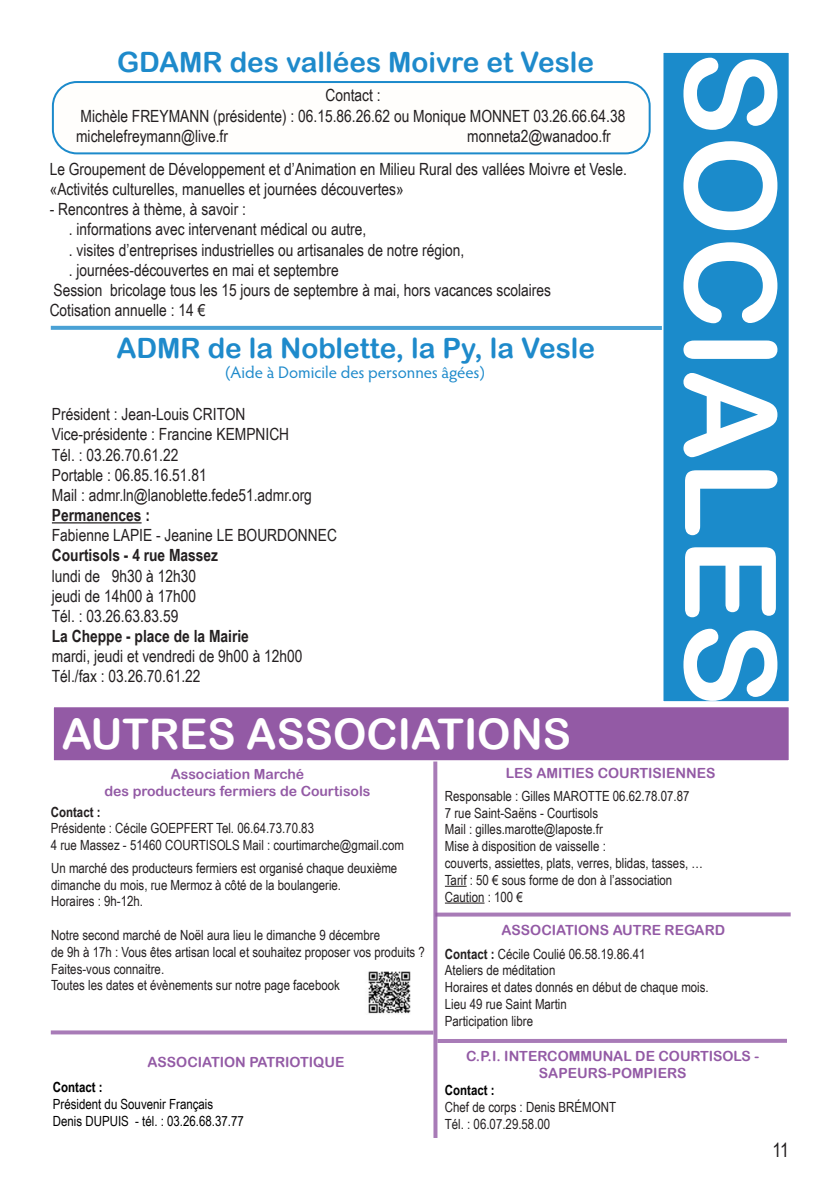
<style>
.page{position:relative;width:840px;height:1191px;background:#fff}
.page>*{position:absolute;margin:0;border:0;box-sizing:border-box;transform-origin:0 0}
.t1{font:126.8px "Arial Rounded MT Bold";color:#fff}
.t2{font:42.2px "Arial Rounded MT Bold";color:#fff}
.t3{font:28px "Arial Rounded MT Bold";color:#1e8acb}
.t4{font:19.6px "Arial Narrow";color:#231f20}
.t5{font:16.8px "Arial Narrow";color:#231f20}
.t6{font:700 16.8px "Arial Narrow";color:#231f20}
.t7{font:16.8px "Hypatia Sans Pro";color:#1e8acb}
.t8{font:14px "Arial Narrow";color:#231f20}
.t9{font:14px/16.8px "Arial Rounded MT Bold";color:#935aa5;text-align:center}
.t10{font:14px "Arial Narrow";color:#000001}
.t11{font:700 14px "Arial Narrow";color:#000001}
.t12{font:700 14px "Arial Narrow";color:#231f20}
.s1{font-weight:700}
</style>
<div class="page">
<div style="left:661px;top:51px;width:129px;height:652px;background:#1b8bcb;border:2px solid #fff"></div>
<div style="left:52px;top:81px;width:598px;height:73px;border:2px solid #1c8acb;border-radius:24px"></div>
<svg style="left:51px;top:326px;width:610px;height:4px;background:#4da3d6"></svg>
<hr style="left:52px;top:522px;width:89px;height:1px;background:#231f20">
<div style="left:52px;top:705px;width:738px;height:57px;background:#935aa5;border:2px solid #fff"></div>
<img style="left:368px;top:971px;width:43px;height:43px">
<svg style="left:433px;top:761px;width:4px;height:377px"></svg>
<svg style="left:51px;top:1030px;width:382px;height:4px;background:#b38bc0"></svg>
<svg style="left:435px;top:912px;width:355px;height:4px"></svg>
<svg style="left:445px;top:885px;width:21px;height:1px"></svg>
<hr style="left:444px;top:902px;width:40px;height:1px;background:#231f20">
<div style="left:437px;top:1038px;width:349px;height:5px;background:#a87bb7"></div>
<p class="t3" style="left:117px;top:46px;width:478px">GDAMR des vallées Moivre et Vesle</p>
<p class="t1" style="left:804px;top:51px;width:657px;rotate:90deg">SOCIALES</p>
<p class="t5" style="left:325px;top:83px;width:57px">Contact :</p>
<p class="t5" style="left:80px;top:103px;width:546px">Michèle FREYMANN (présidente) : 06.15.86.26.62 ou Monique MONNET 03.26.66.64.38</p>
<p class="t5" style="left:76px;top:124px;width:153px">michelefreymann@live.fr</p>
<p class="t5" style="left:467px;top:124px;width:145px">monneta2@wanadoo.fr</p>
<p class="t5" style="left:50px;top:156px;width:578px">Le Groupement de Développement et d’Animation en Milieu Rural des vallées Moivre et Vesle.</p>
<p class="t5" style="left:50px;top:177px;width:355px">«Activités culturelles, manuelles et journées découvertes»</p>
<p class="t5" style="left:50px;top:197px;width:198px">- Rencontres à thème, à savoir :</p>
<p class="t5" style="left:69px;top:217px;width:299px">. informations avec intervenant médical ou autre,</p>
<p class="t5" style="left:69px;top:237px;width:397px">. visites d’entreprises industrielles ou artisanales de notre région,</p>
<p class="t5" style="left:69px;top:257px;width:271px">. journées-découvertes en mai et septembre</p>
<p class="t5" style="left:53px;top:278px;width:498px">Session bricolage tous les 15 jours de septembre à mai, hors vacances scolaires</p>
<p class="t5" style="left:50px;top:298px;width:157px">Cotisation annuelle : 14 €</p>
<p class="t3" style="left:116px;top:332px;width:480px">ADMR de la Noblette, la Py, la Vesle</p>
<p class="t7" style="left:225px;top:361px;width:260px">(Aide à Domicile des personnes âgées)</p>
<p class="t5" style="left:52px;top:402px;width:195px">Président : Jean-Louis CRITON</p>
<p class="t5" style="left:52px;top:422px;width:239px">Vice-présidente : Francine KEMPNICH</p>
<p class="t5" style="left:52px;top:442px;width:128px">Tél. : 03.26.70.61.22</p>
<p class="t5" style="left:52px;top:462px;width:156px">Portable : 06.85.16.51.81</p>
<p class="t5" style="left:52px;top:483px;width:261px">Mail : admr.ln@lanoblette.fede51.admr.org</p>
<p class="t6" style="left:52px;top:502px;width:100px">Permanences :</p>
<p class="t5" style="left:52px;top:523px;width:286px">Fabienne LAPIE - Jeanine LE BOURDONNEC</p>
<p class="t6" style="left:52px;top:543px;width:168px">Courtisols - 4 rue Massez</p>
<p class="t5" style="left:52px;top:563px;width:146px">lundi de 9h30 à 12h30</p>
<p class="t5" style="left:52px;top:583px;width:146px">jeudi de 14h00 à 17h00</p>
<p class="t5" style="left:52px;top:603px;width:128px">Tél. : 03.26.63.83.59</p>
<p class="t6" style="left:52px;top:623px;width:198px">La Cheppe - place de la Mairie</p>
<p class="t5" style="left:52px;top:644px;width:252px">mardi, jeudi et vendredi de 9h00 à 12h00</p>
<p class="t5" style="left:52px;top:664px;width:150px">Tél./fax : 03.26.70.61.22</p>
<p class="t2" style="left:62px;top:709px;width:510px">AUTRES ASSOCIATIONS</p>
<p class="t9" style="left:171px;top:765px;width:135px">Association Marché</p>
<p class="t9" style="left:104px;top:782px;width:267px">des producteurs fermiers de Courtisols</p>
<p class="t9" style="left:505px;top:764px;width:211px">LES AMITIES COURTISIENNES</p>
<p class="t8" style="left:444px;top:785px;width:246px">Responsable : Gilles MAROTTE 06.62.78.07.87</p>
<p class="t8" style="left:444px;top:802px;width:155px">7 rue Saint-Saëns - Courtisols</p>
<p class="t8" style="left:444px;top:819px;width:159px">Mail : gilles.marotte@laposte.fr</p>
<p class="t8" style="left:444px;top:836px;width:162px">Mise à disposition de vaisselle :</p>
<p class="t8" style="left:444px;top:852px;width:259px">couverts, assiettes, plats, verres, blidas, tasses, …</p>
<p class="t8" style="left:444px;top:869px;width:229px">Tarif : 50 € sous forme de don à l’association</p>
<p class="t8" style="left:444px;top:886px;width:79px">Caution : 100 €</p>
<p class="t9" style="left:501px;top:921px;width:225px">ASSOCIATIONS AUTRE REGARD</p>
<p class="t8" style="left:444px;top:943px;width:202px"><span class="s1">Contact :</span> Cécile Coulié 06.58.19.86.41</p>
<p class="t8" style="left:444px;top:960px;width:112px">Ateliers de méditation</p>
<p class="t8" style="left:444px;top:977px;width:265px">Horaires et dates donnés en début de chaque mois.</p>
<p class="t8" style="left:444px;top:993px;width:123px">Lieu 49 rue Saint Martin</p>
<p class="t8" style="left:444px;top:1010px;width:90px">Participation libre</p>
<p class="t12" style="left:51px;top:801px;width:51px">Contact :</p>
<p class="t8" style="left:51px;top:818px;width:264px">Présidente : Cécile GOEPFERT Tel. 06.64.73.70.83</p>
<p class="t8" style="left:51px;top:835px;width:354px">4 rue Massez - 51460 COURTISOLS Mail : courtimarche@gmail.com</p>
<p class="t8" style="left:51px;top:857px;width:347px">Un marché des producteurs fermiers est organisé chaque deuxième</p>
<p class="t8" style="left:51px;top:874px;width:291px">dimanche du mois, rue Mermoz à côté de la boulangerie.</p>
<p class="t8" style="left:51px;top:891px;width:93px">Horaires : 9h-12h.</p>
<p class="t8" style="left:51px;top:924px;width:330px">Notre second marché de Noël aura lieu le dimanche 9 décembre</p>
<p class="t8" style="left:51px;top:941px;width:375px">de 9h à 17h : Vous êtes artisan local et souhaitez proposer vos produits ?</p>
<p class="t8" style="left:51px;top:958px;width:114px">Faites-vous connaitre.</p>
<p class="t8" style="left:51px;top:975px;width:290px">Toutes les dates et évènements sur notre page facebook</p>
<p class="t9" style="left:147px;top:1053px;width:198px">ASSOCIATION PATRIOTIQUE</p>
<p class="t11" style="left:53px;top:1077px;width:51px">Contact :</p>
<p class="t10" style="left:53px;top:1094px;width:162px">Président du Souvenir Français</p>
<p class="t10" style="left:53px;top:1110px;width:192px">Denis DUPUIS - tél. : 03.26.68.37.77</p>
<p class="t9" style="left:466px;top:1047px;width:294px">C.P.I. INTERCOMMUNAL DE COURTISOLS -<br>SAPEURS-POMPIERS</p>
<p class="t11" style="left:444px;top:1079px;width:51px">Contact :</p>
<p class="t8" style="left:444px;top:1096px;width:172px">Chef de corps : Denis BRÉMONT</p>
<p class="t8" style="left:444px;top:1113px;width:107px">Tél. : 06.07.29.58.00</p>
<p class="t4" style="left:772px;top:1136px;width:18px">11</p>
</div>
